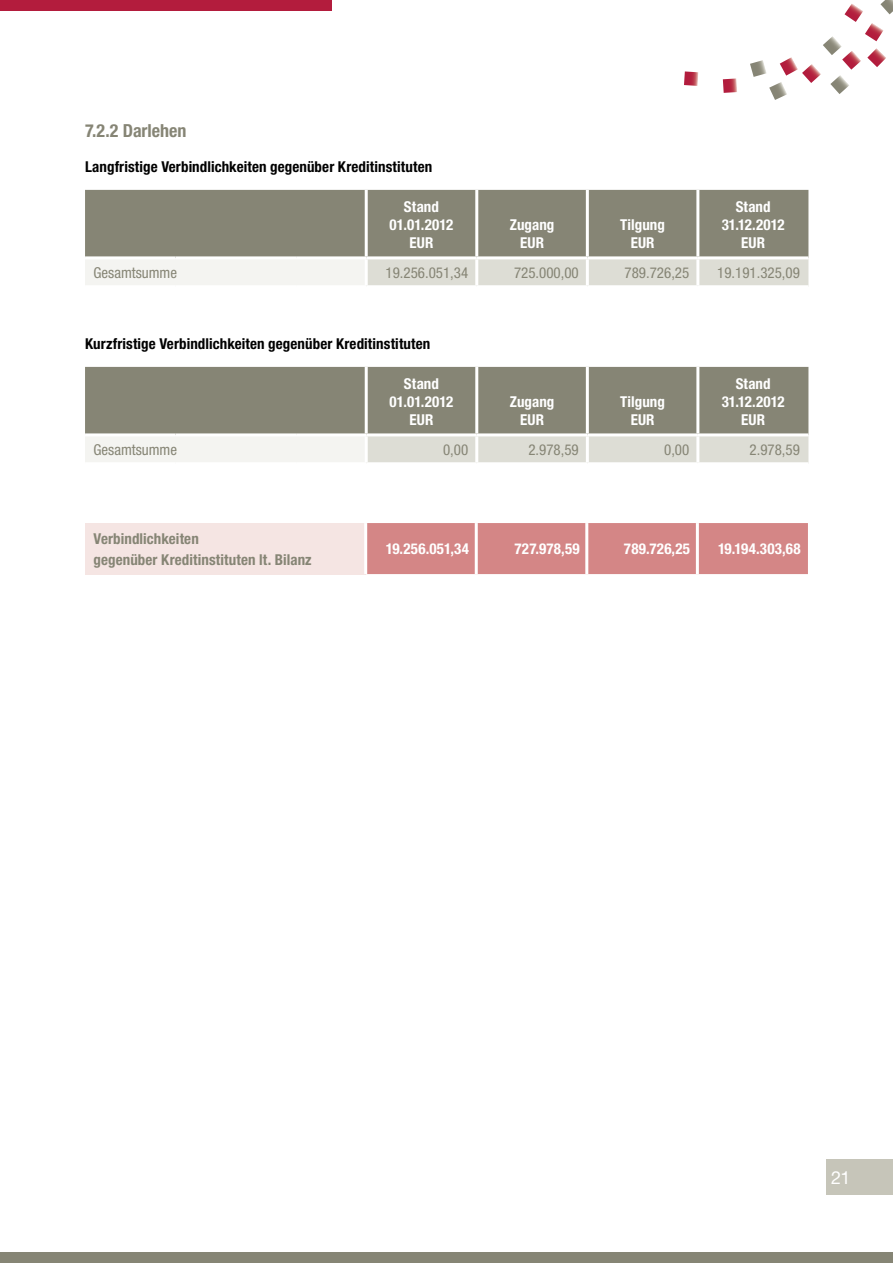
<style>
.page{position:relative;width:893px;height:1263px;background:#fff}
.page>*{position:absolute;margin:0;border:0;box-sizing:border-box;transform-origin:0 0}
.t1{font:700 condensed 18px "Helvetica Neue";color:#868575}
.t2{font:18px "Helvetica Neue";color:#fff}
.t3{font:700 condensed 15px/18px "Helvetica Neue";letter-spacing:.005em;color:#fff;text-align:center}
.t4{font:700 condensed 15px "Helvetica Neue";letter-spacing:.005em;color:#000}
.t5{font:condensed 15px "Helvetica Neue";color:#868575}
.t6{font:700 condensed 15px/21px "Helvetica Neue";letter-spacing:.005em;color:#868575}
</style>
<div class="page">
<div style="left:0;top:0;width:332px;height:11px;background:#b31c3d"></div>
<div style="left:0;top:1252px;width:893px;height:11px;background:#868575"></div>
<div style="left:827px;top:1159px;width:66px;height:36px;background:#c6c5b9"></div>
<div style="left:85px;top:190px;width:723px;height:66px;background:#868575"></div>
<hr style="left:365px;top:190px;width:3px;height:66px;background:#fff">
<hr style="left:475px;top:190px;width:3px;height:66px;background:#fff">
<hr style="left:586px;top:190px;width:3px;height:66px;background:#fff">
<hr style="left:696px;top:190px;width:3px;height:66px;background:#fff">
<svg style="left:85px;top:259px;width:723px;height:27px"></svg>
<svg style="left:684px;top:71px;width:14px;height:15px"></svg>
<svg style="left:723px;top:78px;width:14px;height:15px"></svg>
<svg style="left:750px;top:0;width:143px;height:100px"></svg>
<div style="left:85px;top:367px;width:723px;height:66px;background:#868575"></div>
<hr style="left:365px;top:367px;width:3px;height:66px;background:#fff">
<hr style="left:475px;top:367px;width:3px;height:66px;background:#fff">
<hr style="left:586px;top:367px;width:3px;height:66px;background:#fff">
<hr style="left:696px;top:367px;width:3px;height:66px;background:#fff">
<svg style="left:85px;top:436px;width:723px;height:27px"></svg>
<svg style="left:85px;top:523px;width:723px;height:51px;background:#e1abaa"></svg>
<hr style="left:585px;top:523px;width:3px;height:51px;background:#fff">
<hr style="left:696px;top:523px;width:3px;height:51px;background:#fff">
<hr style="left:364px;top:523px;width:3px;height:51px;background:#fff">
<hr style="left:475px;top:523px;width:3px;height:51px;background:#fff">
<p class="t1" style="left:85px;top:119px;width:103px">7.2.2 Darlehen</p>
<p class="t4" style="left:85px;top:158px;width:349px">Langfristige Verbindlichkeiten gegenüber Kreditinstituten</p>
<p class="t3" style="left:390px;top:197px;width:65px">Stand<br>01.01.2012<br>EUR</p>
<p class="t3" style="left:510px;top:215px;width:46px">Zugang<br>EUR</p>
<p class="t3" style="left:620px;top:215px;width:46px">Tilgung<br>EUR</p>
<p class="t3" style="left:722px;top:197px;width:64px">Stand<br>31.12.2012<br>EUR</p>
<p class="t5" style="left:94px;top:264px;width:85px">Gesamtsumme</p>
<p class="t5" style="left:385px;top:264px;width:84px">19.256.051,34</p>
<p class="t5" style="left:514px;top:264px;width:66px">725.000,00</p>
<p class="t5" style="left:625px;top:264px;width:66px">789.726,25</p>
<p class="t5" style="left:717px;top:264px;width:84px">19.191.325,09</p>
<p class="t4" style="left:85px;top:335px;width:347px">Kurzfristige Verbindlichkeiten gegenüber Kreditinstituten</p>
<p class="t3" style="left:390px;top:374px;width:65px">Stand<br>01.01.2012<br>EUR</p>
<p class="t3" style="left:510px;top:392px;width:46px">Zugang<br>EUR</p>
<p class="t3" style="left:620px;top:392px;width:46px">Tilgung<br>EUR</p>
<p class="t3" style="left:722px;top:374px;width:64px">Stand<br>31.12.2012<br>EUR</p>
<p class="t5" style="left:94px;top:441px;width:85px">Gesamtsumme</p>
<p class="t5" style="left:443px;top:441px;width:27px">0,00</p>
<p class="t5" style="left:528px;top:441px;width:52px">2.978,59</p>
<p class="t5" style="left:664px;top:441px;width:27px">0,00</p>
<p class="t5" style="left:749px;top:441px;width:52px">2.978,59</p>
<p class="t6" style="left:94px;top:528px;width:220px">Verbindlichkeiten<br>gegenüber Kreditinstituten lt. Bilanz</p>
<p class="t3" style="left:386px;top:540px;width:85px">19.256.051,34</p>
<p class="t3" style="left:514px;top:540px;width:67px">727.978,59</p>
<p class="t3" style="left:624px;top:540px;width:68px">789.726,25</p>
<p class="t3" style="left:718px;top:540px;width:84px">19.194.303,68</p>
<p class="t2" style="left:831px;top:1166px;width:21px">21</p>
</div>
